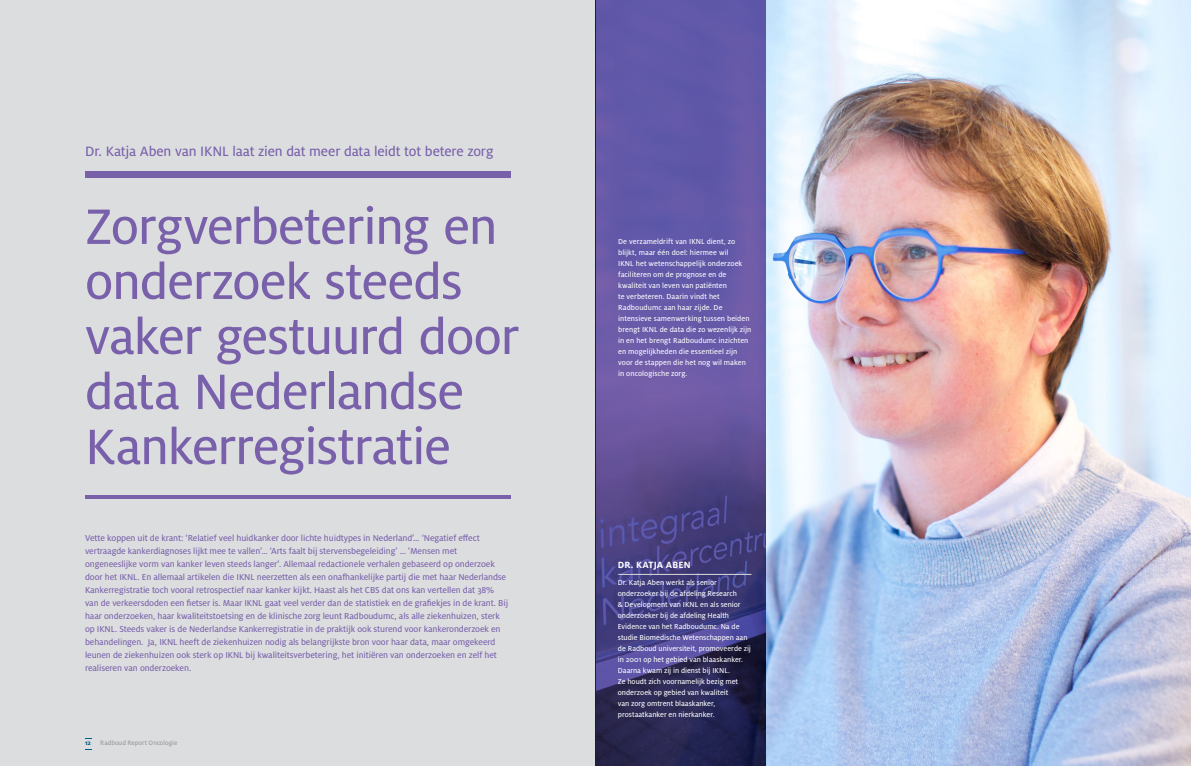
<style>
.page{position:relative;width:1191px;height:766px;background:#fff}
.page>*{position:absolute;margin:0;border:0;box-sizing:border-box;transform-origin:0 0}
.t1{font:55px/55px "Milo OT Text";letter-spacing:-.02em;color:#7960aa}
.t2{font:15px "Milo OT Text";letter-spacing:-.01em;color:#7960aa}
.t3{font:700 10px "Milo OT";letter-spacing:.015em;color:#fff}
.t4{font:9.5px/13px "Milo OT Text";letter-spacing:-.01em;color:#7960aa}
.t5{font:8px/11px "Milo OT Text";color:#fff}
.t6{font:7px "Milo OT Text";letter-spacing:.005em;color:#939598}
.t7{font:700 7px "Milo OT";color:#005d85}
</style>
<div class="page">
<img style="left:765px;top:0;width:426px;height:765px">
<div style="left:0;top:0;width:595px;height:765px;background:#dcdddf"></div>
<div style="left:595px;top:0;width:170px;height:765px;background:#6359a9"></div>
<img style="left:596px;top:368px;width:169px;height:397px">
<div style="left:85px;top:171px;width:425px;height:7px;background:#7960aa"></div>
<hr style="left:85px;top:495px;width:425px;height:3px;background:#7960aa">
<hr style="left:618px;top:573px;width:133px;height:1px;background:#dcdddf">
<hr style="left:595px;top:0;width:1px;height:765px;background:#231f20">
<h2 class="t2" style="left:85px;top:143px;width:410px">Dr. Katja Aben van IKNL laat zien dat meer data leidt tot betere zorg</h2>
<h1 class="t1" style="left:85px;top:199px;width:436px">Zorgverbetering en onderzoek steeds vaker gestuurd door data Nederlandse<br>Kankerregistratie</h1>
<p class="t4" style="left:85px;top:531px;width:424px">Vette koppen uit de krant: ‘Relatief veel huidkanker door lichte huidtypes in Nederland’… ‘Negatief effect vertraagde kankerdiagnoses lijkt mee te vallen’… ‘Arts faalt bij stervensbegeleiding’ … 'Mensen met ongeneeslijke vorm van kanker leven steeds langer'. Allemaal redactionele verhalen gebaseerd op onderzoek door het IKNL. En allemaal artikelen die IKNL neerzetten als een onafhankelijke partij die met haar Nederlandse Kankerregistratie toch vooral retrospectief naar kanker kijkt. Haast als het CBS dat ons kan vertellen dat 38% van de verkeersdoden een fietser is. Maar IKNL gaat veel verder dan de statistiek en de grafiekjes in de krant. Bij haar onderzoeken, haar kwaliteitstoetsing en de klinische zorg leunt Radboudumc, als alle ziekenhuizen, sterk op IKNL. Steeds vaker is de Nederlandse Kankerregistratie in de praktijk ook sturend voor kankeronderzoek en behandelingen. Ja, IKNL heeft de ziekenhuizen nodig als belangrijkste bron voor haar data, maar omgekeerd leunen de ziekenhuizen ook sterk op IKNL bij kwaliteitsverbetering, het initiëren van onderzoeken en zelf het realiseren van onderzoeken.</p>
<p class="t7" style="left:85px;top:739px;width:7px">12</p>
<p class="t6" style="left:100px;top:739px;width:79px">Radboud Report Oncologie</p>
<p class="t5" style="left:618px;top:236px;width:135px">De verzameldrift van IKNL dient, zo blijkt, maar één doel: hiermee wil<br>IKNL het wetenschappelijk onderzoek faciliteren om de prognose en de kwaliteit van leven van patiënten<br>te verbeteren. Daarin vindt het Radboudumc aan haar zijde. De intensieve samenwerking tussen beiden brengt IKNL de data die zo wezenlijk zijn in en het brengt Radboudumc inzichten en mogelijkheden die essentieel zijn voor de stappen die het nog wil maken in oncologische zorg.</p>
<p class="t3" style="left:618px;top:559px;width:74px">DR. KATJA ABEN</p>
<p class="t5" style="left:618px;top:577px;width:135px">Dr. Katja Aben werkt als senior onderzoeker bij de afdeling Research<br>&amp; Development van IKNL en als senior onderzoeker bij de afdeling Health Evidence van het Radboudumc. Na de studie Biomedische Wetenschappen aan de Radboud universiteit, promoveerde zij in 2001 op het gebied van blaaskanker.<br>Daarna kwam zij in dienst bij IKNL.<br>Ze houdt zich voornamelijk bezig met onderzoek op gebied van kwaliteit<br>van zorg omtrent blaaskanker, prostaatkanker en nierkanker.</p>
</div>
